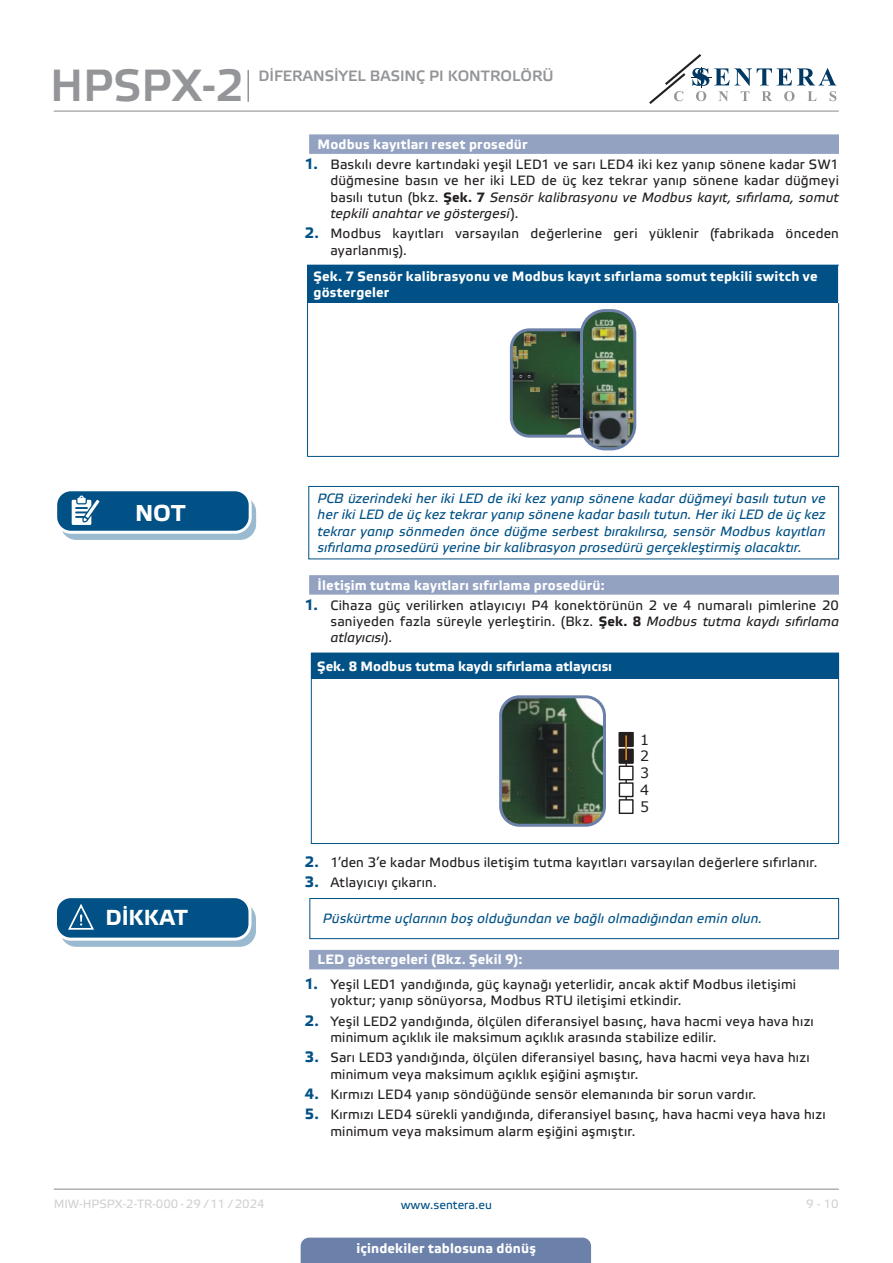
<style>
.page{position:relative;width:893px;height:1263px;background:#fff}
.page>*{position:absolute;margin:0;border:0;box-sizing:border-box;transform-origin:0 0}
.t1{font:45px "Etelka Medium Pro";color:#939598}
.t2{font:700 22.95px "Etelka Text Pro";color:#fff}
.t3{font:700 21.75px "Etelka Text Pro";letter-spacing:-.005em;color:#fff}
.t4{font:15px "Etelka Medium Pro";color:#939598}
.t5{font:14.25px "Verdana";color:#231f20}
.t6{font:13.5px/16.2px "Etelka Text Pro";letter-spacing:.015em;color:#231f20}
.attention{font:italic 13.5px/16.2px "Etelka Text Pro";letter-spacing:.01em;color:#015186;text-align:justify}
.table_text{font:700 13.5px/16.2px "Etelka Text Pro";letter-spacing:.01em;color:#fff}
.Number-roman{font:700 13.5px "Etelka Text Pro";letter-spacing:.015em;color:#fff}
.head-table{font:700 13.5px "Etelka Text Pro";color:#fff}
.t7{font:12px "Etelka Text Pro";color:#d1d2d4}
.t8{font:12px "Etelka Text Pro";color:#015186}
.s1{font-weight:700;font-size:15px;color:#015186}
.s2{font-weight:700}
.s3{font-style:italic}
</style>
<div class="page">
<hr style="left:54px;top:111px;width:785px;height:1px;background:#939598">
<hr style="left:54px;top:1188px;width:785px;height:2px;background:#939598">
<svg style="left:649px;top:54px;width:187px;height:50px"></svg>
<div style="left:301px;top:1237px;width:290px;height:26px;background:#6c81aa"></div>
<hr style="left:247px;top:70px;width:2px;height:32px;background:#939598">
<div style="left:309px;top:134px;width:530px;height:20px;background:#94a2c2"></div>
<div style="left:309px;top:575px;width:530px;height:20px;background:#94a2c2"></div>
<div style="left:309px;top:950px;width:530px;height:19px;background:#94a2c2"></div>
<div style="left:308px;top:265px;width:531px;height:38px;background:#015186"></div>
<hr style="left:307px;top:265px;width:1px;height:38px;background:#015186">
<hr style="left:307px;top:303px;width:1px;height:153px;background:#015186">
<hr style="left:838px;top:303px;width:1px;height:153px;background:#015186">
<hr style="left:307px;top:456px;width:532px;height:1px;background:#015186">
<hr style="left:838px;top:265px;width:1px;height:38px;background:#fff">
<img style="left:514px;top:332px;width:67px;height:102px">
<div style="left:510px;top:328px;width:109px;height:110px;border:3px solid #6c81aa;border-radius:18px"></div>
<img style="left:581px;top:313px;width:54px;height:136px">
<div style="left:580px;top:309px;width:56px;height:141px;border:3px solid #6c81aa;border-radius:24px"></div>
<div style="left:308px;top:486px;width:531px;height:73px;border:1px solid #015186"></div>
<div style="left:61px;top:497px;width:194px;height:42px;background:#9abacf;border-radius:15px"></div>
<div style="left:60px;top:496px;width:196px;height:44px;border:1px solid #015186;border-radius:15px"></div>
<div style="left:56px;top:490px;width:194px;height:42px;background:#015186;border-radius:15px"></div>
<div style="left:54px;top:488px;width:198px;height:46px;border:3px solid #fff;border-radius:15px"></div>
<svg style="left:72px;top:495px;width:33px;height:38px"></svg>
<div style="left:311px;top:653px;width:528px;height:25px;background:#015186"></div>
<hr style="left:311px;top:678px;width:1px;height:165px;background:#015186">
<hr style="left:838px;top:678px;width:1px;height:165px;background:#015186">
<hr style="left:311px;top:843px;width:528px;height:1px;background:#015186">
<img style="left:503px;top:699px;width:99px;height:124px">
<div style="left:499px;top:695px;width:107px;height:132px;border:3px solid #6c81aa;border-radius:19px"></div>
<hr style="left:625px;top:739px;width:2px;height:67px;background:#231f20">
<div style="left:619px;top:766px;width:14px;height:14px;background:#fff"></div>
<div style="left:619px;top:765px;width:15px;height:15px;border:1px solid #231f20"></div>
<div style="left:619px;top:783px;width:14px;height:13px;background:#fff"></div>
<div style="left:619px;top:782px;width:15px;height:15px;border:1px solid #231f20"></div>
<div style="left:619px;top:800px;width:14px;height:13px;background:#fff"></div>
<div style="left:619px;top:799px;width:15px;height:15px;border:1px solid #231f20"></div>
<div style="left:619px;top:733px;width:14px;height:13px;background:#231f20"></div>
<div style="left:619px;top:732px;width:15px;height:15px;border:1px solid #231f20"></div>
<div style="left:619px;top:749px;width:14px;height:14px;background:#231f20"></div>
<div style="left:619px;top:749px;width:15px;height:15px;border:1px solid #231f20"></div>
<hr style="left:625px;top:735px;width:2px;height:25px;background:#f7931d">
<div style="left:309px;top:898px;width:530px;height:41px;border:1px solid #015186"></div>
<div style="left:61px;top:904px;width:194px;height:42px;background:#9abacf;border-radius:15px"></div>
<div style="left:60px;top:903px;width:196px;height:44px;border:1px solid #015186;border-radius:15px"></div>
<div style="left:56px;top:897px;width:194px;height:42px;background:#015186;border-radius:15px"></div>
<div style="left:54px;top:895px;width:197px;height:46px;border:3px solid #fff;border-radius:15px"></div>
<svg style="left:67px;top:904px;width:38px;height:36px"></svg>
<h1 class="t1" style="left:50px;top:61px;width:195px">HPSPX-2</h1>
<p class="t4" style="left:259px;top:67px;width:297px">DIFERANSIYEL BASINÇ PI KONTROLÖRÜ</p>
<p class="Number-roman" style="left:318px;top:137px;width:211px">Modbus kayıtları reset prosedür</p>
<p class="t6" style="left:330px;top:157px;width:510px;text-align:justify;text-indent:-26px"><span class="s1">1.</span> Baskılı devre kartındaki yeşil LED1 ve sarı LED4 iki kez yanıp sönene kadar SW1 düğmesine basın ve her iki LED de üç kez tekrar yanıp sönene kadar düğmeyi basılı tutun (bkz. <span class="s2">Şek. 7</span> <span class="s3">Sensör kalibrasyonu ve Modbus kayıt, sıfırlama, somut tepkili anahtar ve göstergesi</span>).</p>
<p class="t6" style="left:330px;top:226px;width:510px;text-indent:-26px"><span class="s1">2.</span> Modbus kayıtları varsayılan değerlerine geri yüklenir (fabrikada önceden ayarlanmış).</p>
<p class="table_text" style="left:314px;top:269px;width:505px">Şek. 7 Sensör kalibrasyonu ve Modbus kayıt sıfırlama somut tepkili switch ve göstergeler</p>
<p class="t2" style="left:135px;top:500px;width:52px">NOT</p>
<p class="attention" style="left:318px;top:491px;width:509px">PCB üzerindeki her iki LED de iki kez yanıp sönene kadar düğmeyi basılı tutun ve her iki LED de üç kez tekrar yanıp sönene kadar basılı tutun. Her iki LED de üç kez tekrar yanıp sönmeden önce düğme serbest bırakılırsa, sensör Modbus kayıtları sıfırlama prosedürü yerine bir kalibrasyon prosedürü gerçekleştirmiş olacaktır.</p>
<p class="Number-roman" style="left:318px;top:577px;width:289px">İletişim tutma kayıtları sıfırlama prosedürü:</p>
<p class="t6" style="left:330px;top:598px;width:510px;text-align:justify;text-indent:-26px"><span class="s1">1.</span> Cihaza güç verilirken atlayıcıyı P4 konektörünün 2 ve 4 numaralı pimlerine 20 saniyeden fazla süreyle yerleştirin. (Bkz. <span class="s2">Şek. 8</span> <span class="s3">Modbus tutma kaydı sıfırlama atlayıcısı</span>).</p>
<p class="head-table" style="left:317px;top:658px;width:296px">Şek. 8 Modbus tutma kaydı sıfırlama atlayıcısı</p>
<p class="t5" style="left:640px;top:730px;width:11px">1</p>
<p class="t5" style="left:640px;top:746px;width:11px">2</p>
<p class="t5" style="left:640px;top:763px;width:11px">3</p>
<p class="t5" style="left:640px;top:780px;width:11px">4</p>
<p class="t5" style="left:640px;top:797px;width:11px">5</p>
<p class="t6" style="left:305px;top:855px;width:514px"><span class="s1">2.</span> 1’den 3’e kadar Modbus iletişim tutma kayıtları varsayılan değerlere sıfırlanır.</p>
<p class="t6" style="left:305px;top:875px;width:133px"><span class="s1">3.</span> Atlayıcıyı çıkarın.</p>
<p class="t3" style="left:105px;top:906px;width:84px">DİKKAT</p>
<p class="attention" style="left:323px;top:911px;width:441px">Püskürtme uçlarının boş olduğundan ve bağlı olmadığından emin olun.</p>
<p class="Number-roman" style="left:318px;top:952px;width:206px">LED göstergeleri (Bkz. Şekil 9):</p>
<p class="t6" style="left:330px;top:977px;width:467px;text-indent:-26px"><span class="s1">1.</span> Yeşil LED1 yandığında, güç kaynağı yeterlidir, ancak aktif Modbus iletişimi yoktur; yanıp sönüyorsa, Modbus RTU iletişimi etkindir.</p>
<p class="t6" style="left:330px;top:1014px;width:485px;text-indent:-26px"><span class="s1">2.</span> Yeşil LED2 yandığında, ölçülen diferansiyel basınç, hava hacmi veya hava hızı minimum açıklık ile maksimum açıklık arasında stabilize edilir.</p>
<p class="t6" style="left:330px;top:1050px;width:481px;text-indent:-26px"><span class="s1">3.</span> Sarı LED3 yandığında, ölçülen diferansiyel basınç, hava hacmi veya hava hızı minimum veya maksimum açıklık eşiğini aşmıştır.</p>
<p class="t6" style="left:305px;top:1087px;width:453px"><span class="s1">4.</span> Kırmızı LED4 yanıp söndüğünde sensör elemanında bir sorun vardır.</p>
<p class="t6" style="left:330px;top:1107px;width:497px;text-indent:-26px"><span class="s1">5.</span> Kırmızı LED4 sürekli yandığında, diferansiyel basınç, hava hacmi veya hava hızı minimum veya maksimum alarm eşiğini aşmıştır.</p>
<p class="t7" style="left:54px;top:1197px;width:212px">MIW-HPSPX-2-TR-000 - 29 / 11 / 2024</p>
<p class="t8" style="left:401px;top:1198px;width:93px">www.sentera.eu</p>
<p class="t7" style="left:806px;top:1197px;width:34px">9 - 10</p>
<p class="table_text" style="left:357px;top:1240px;width:181px">içindekiler tablosuna dönüş</p>
</div>
